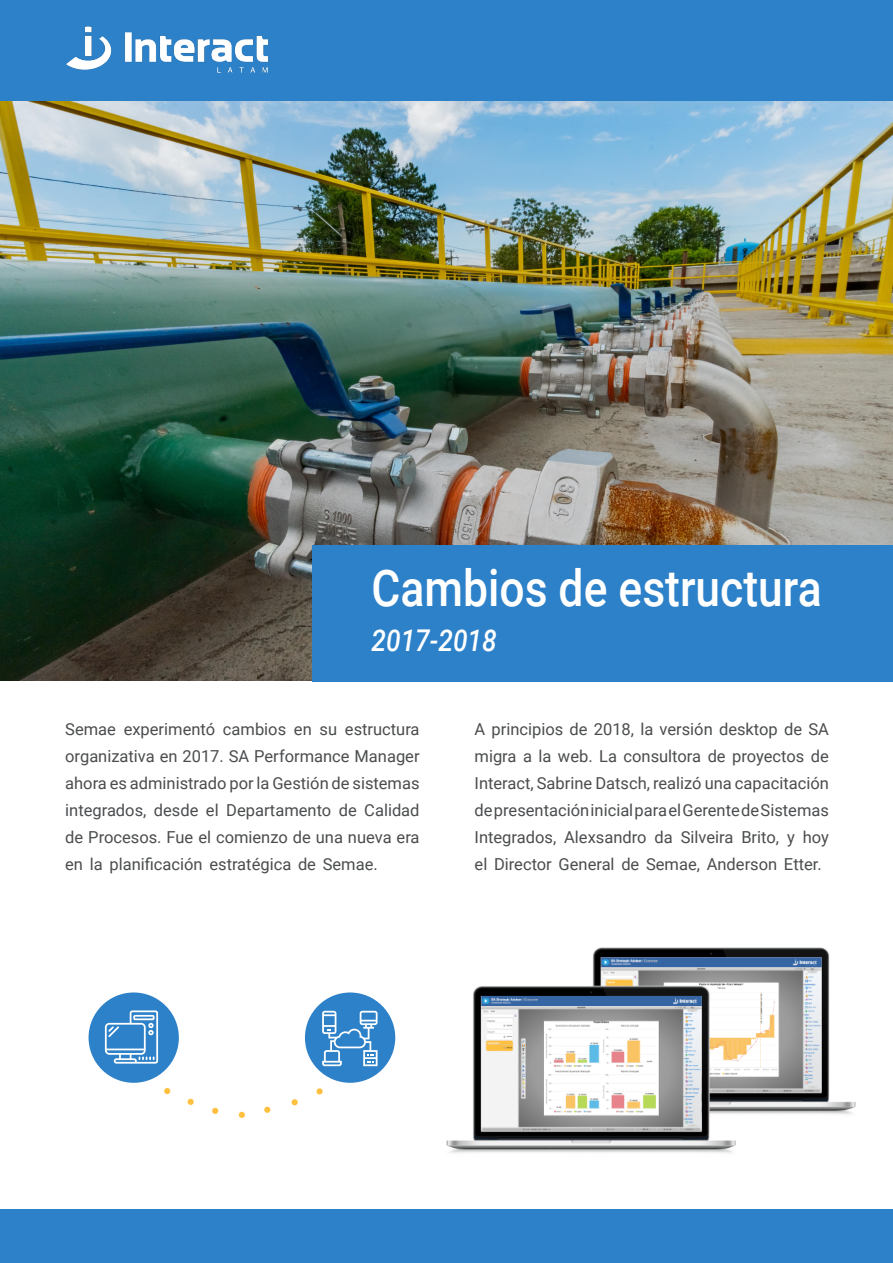
<style>
.page{position:relative;width:893px;height:1263px;background:#fff}
.page>*{position:absolute;margin:0;border:0;box-sizing:border-box;transform-origin:0 0}
.t1{font:500 50.7px "Roboto";color:#fff;scale:.87 1}
.t2{font:italic 500 30px "Roboto";color:#fff;scale:.87 1}
.t3{font:16.5px/27px "Roboto";color:#4a4c4e;text-align:justify}
</style>
<div class="page">
<img style="left:0;top:101px;width:893px;height:580px">
<div style="left:313px;top:545px;width:580px;height:136px;background:#2d81c8"></div>
<div style="left:0;top:0;width:893px;height:101px;background:#2d81c8"></div>
<div style="left:0;top:1209px;width:893px;height:54px;background:#2d81c8"></div>
<img style="left:66px;top:26px;width:203px;height:47px">
<img style="left:446px;top:947px;width:410px;height:206px">
<div style="left:89px;top:992px;width:90px;height:91px;background:#2d81c8;border-radius:50%"></div>
<div style="left:305px;top:992px;width:90px;height:91px;background:#2d81c8;border-radius:50%"></div>
<svg style="left:164px;top:1088px;width:6px;height:6px"></svg>
<svg style="left:188px;top:1099px;width:6px;height:6px"></svg>
<svg style="left:212px;top:1108px;width:6px;height:6px"></svg>
<svg style="left:264px;top:1107px;width:6px;height:6px"></svg>
<svg style="left:239px;top:1112px;width:6px;height:6px"></svg>
<svg style="left:292px;top:1099px;width:6px;height:6px"></svg>
<div style="left:316px;top:1088px;width:7px;height:6px;background:#ffc040;border-radius:50%"></div>
<svg style="left:105px;top:1010px;width:53px;height:54px"></svg>
<svg style="left:322px;top:1011px;width:56px;height:55px"></svg>
<h1 class="t1" style="left:372px;top:568px;width:519px">Cambios de estructura</h1>
<h2 class="t2" style="left:372px;top:628px;width:145px">2017-2018</h2>
<p class="t3" style="left:65px;top:717px;width:356px">Semae experimentó cambios en su estructura organizativa en 2017. SA Performance Manager ahora es administrado por la Gestión de sistemas integrados, desde el Departamento de Calidad de Procesos. Fue el comienzo de una nueva era en la planificación estratégica de Semae.</p>
<p class="t3" style="left:475px;top:717px;width:356px">A principios de 2018, la versión desktop de SA migra a la web. La consultora de proyectos de Interact, Sabrine Datsch, realizó una capacitación depresentacióninicialparaelGerentedeSistemas Integrados, Alexsandro da Silveira Brito, y hoy el Director General de Semae, Anderson Etter.</p>
</div>
